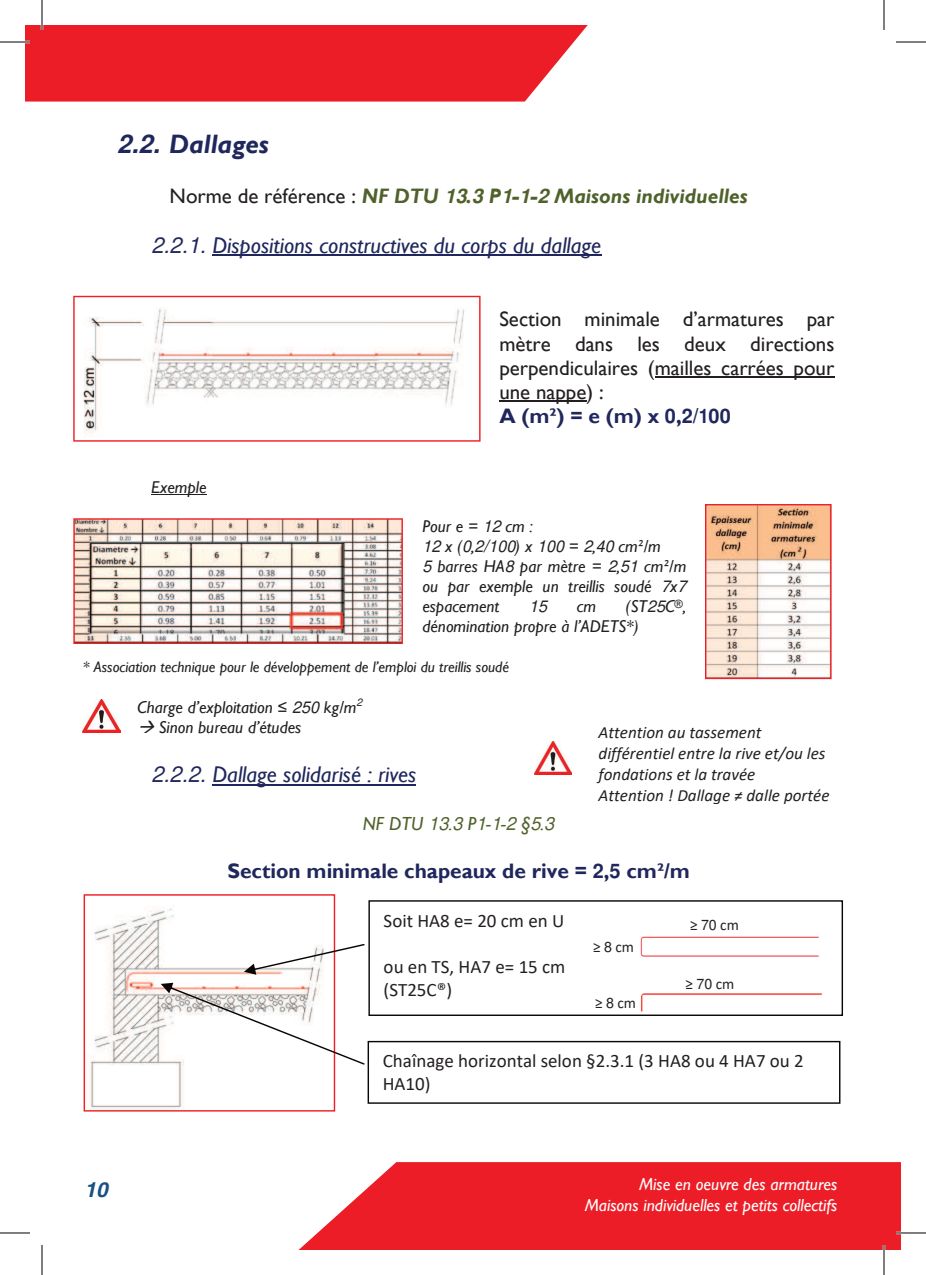
<style>
.page{position:relative;width:926px;height:1275px;background:#fff}
.page>*{position:absolute;margin:0;border:0;box-sizing:border-box;transform-origin:0 0}
.t1{font:italic 700 26.6px "Gill Sans";color:#1f275c}
.t2{font:italic 22.8px "Gill Sans";color:#1f275c}
.t3{font:21px/24.2px "Gill Sans";color:#231f20}
.t4{font:italic 700 21px "Gill Sans";color:#50622b}
.t5{font:700 21px "Gill Sans";color:#1f275c}
.t6{font:italic 700 21px "Helvetica";color:#1a5082}
.t7{font:19px/23.2px "Calibri";color:#231f20}
.t8{font:italic 19px "Gill Sans";color:#50622b}
.t9{font:italic 17.4px/20.8px "Gill Sans";color:#fff;text-align:right}
.t10{font:italic 17.2px/19.8px "Gill Sans";color:#231f20;text-align:justify}
.t11{font:italic 17.2px/20.8px "Calibri";color:#231f20}
.t12{font:italic 16.2px "Helvetica";color:#231f20}
.t13{font:italic 15.2px "Gill Sans";color:#231f20}
.t14{font:15.2px "Calibri";color:#231f20}
.s1{font-family:"Helvetica";font-size:25.6px}
.s2{font-weight:400;font-style:normal;color:#231f20}
.s3{font-family:"Helvetica";font-size:20px}
.s4{font-family:"Helvetica";font-size:21.8px}
.s5{font-weight:700;color:#1f275c}
.s6{font-family:"Helvetica";font-weight:700;font-size:20px;color:#1f275c}
.s7{font-family:"Helvetica";font-weight:700;color:#1f275c}
.s8{font-family:"Helvetica";font-size:16.2px}
.s9{font-family:"Gill Sans";font-size:17.2px}
.s10{font-size:17.2px}
.s11{font-family:"Helvetica";font-size:18px}
.s12{font-family:"Helvetica";font-size:14.2px}
</style>
<div class="page">
<svg style="left:299px;top:1162px;width:602px;height:88px;background:#ed2f37"></svg>
<svg style="left:25px;top:25px;width:563px;height:77px;background:#ed2a33"></svg>
<hr style="left:212px;top:255px;width:389px;height:1px;background:#1f275c">
<hr style="left:655px;top:376px;width:179px;height:1px;background:#231f20">
<hr style="left:499px;top:400px;width:87px;height:1px;background:#231f20">
<hr style="left:151px;top:494px;width:56px;height:1px;background:#231f20">
<hr style="left:212px;top:784px;width:204px;height:1px;background:#1f275c">
<svg style="left:84px;top:894px;width:251px;height:217px"></svg>
<img style="left:83px;top:699px;width:37px;height:33px">
<img style="left:640px;top:993px;width:182px;height:19px">
<img style="left:640px;top:936px;width:179px;height:21px">
<img style="left:534px;top:741px;width:38px;height:33px">
<svg style="left:73px;top:296px;width:408px;height:145px"></svg>
<svg style="left:244px;top:944px;width:121px;height:30px"></svg>
<div style="left:368px;top:1041px;width:472px;height:62px;border:1px solid #080705"></div>
<svg style="left:161px;top:982px;width:204px;height:82px"></svg>
<div style="left:368px;top:900px;width:475px;height:116px;border:1px solid #080705"></div>
<svg style="left:705px;top:504px;width:127px;height:175px"></svg>
<img style="left:73px;top:518px;width:330px;height:126px">
<hr style="left:0;top:41px;width:30px;height:2px;background:#fff">
<hr style="left:896px;top:1231px;width:30px;height:3px;background:#fff">
<hr style="left:41px;top:0;width:2px;height:30px;background:#fff">
<hr style="left:883px;top:1245px;width:2px;height:30px;background:#fff">
<hr style="left:0;top:42px;width:30px;height:1px;background:#000">
<hr style="left:896px;top:42px;width:30px;height:1px;background:#000">
<hr style="left:0;top:1232px;width:30px;height:1px;background:#000">
<hr style="left:896px;top:1232px;width:30px;height:1px;background:#000">
<hr style="left:42px;top:0;width:1px;height:30px;background:#000">
<hr style="left:42px;top:1245px;width:1px;height:30px;background:#000">
<hr style="left:884px;top:0;width:1px;height:30px;background:#000">
<hr style="left:884px;top:1245px;width:1px;height:30px;background:#000">
<h1 class="t1" style="left:117px;top:129px;width:153px"><span class="s1">2.2.</span> Dallages</h1>
<p class="t4" style="left:170px;top:184px;width:579px"><span class="s2">Norme de référence :</span> NF DTU <span class="s3">13</span>.<span class="s3">3</span> P<span class="s3">1</span>-<span class="s3">1</span>-<span class="s3">2</span> Maisons individuelles</p>
<h2 class="t2" style="left:151px;top:232px;width:451px"><span class="s4">2.2.1.</span> Dispositions constructives du corps du dallage</h2>
<p class="t10" style="left:151px;top:477px;width:57px">Exemple</p>
<p class="t3" style="left:499px;top:307px;width:337px">Section minimale d’armatures par mètre dans les deux directions perpendiculaires (mailles carrées pour une nappe) :<br><span class="s5">A (m²) = e (m) x</span> <span class="s6">0</span><span class="s5">,</span><span class="s6">2</span><span class="s7">/</span><span class="s6">100</span></p>
<p class="t10" style="left:422px;top:517px;width:112px">Pour e = <span class="s8">12</span> cm :</p>
<p class="t12" style="left:422px;top:537px;width:240px">12 <span class="s9">x (</span>0<span class="s9">,</span>2<span class="s10">/</span>100<span class="s9">) x</span> 100 <span class="s9">=</span> 2<span class="s9">,</span>40 <span class="s9">cm²/m</span></p>
<p class="t10" style="left:422px;top:556px;width:265px"><span class="s8">5</span> barres HA<span class="s8">8</span> par mètre = <span class="s8">2</span>,<span class="s8">51</span> cm²/m ou par exemple un treillis soudé <span class="s8">7</span>x<span class="s8">7 </span>espacement</p>
<p class="t10" style="left:422px;top:596px;width:265px;text-indent:203px">(ST<span class="s8">25</span>C<sup>®</sup>, dénomination propre à l’ADETS*)</p>
<p class="t13" style="left:83px;top:657px;width:428px">* Association technique pour le développement de l’emploi du treillis soudé</p>
<p class="t10" style="left:137px;top:698px;width:227px">Charge d’exploitation ≤ <span class="s8">250</span> kg/m<sup>2</sup></p>
<p class="t10" style="left:137px;top:717px;width:165px">→ Sinon bureau d’études</p>
<h2 class="t2" style="left:151px;top:761px;width:266px"><span class="s4">2.2.2.</span> Dallage solidarisé : rives</h2>
<p class="t8" style="left:363px;top:812px;width:193px">NF DTU <span class="s11">13</span>.<span class="s11">3</span> P<span class="s11">1</span>-<span class="s11">1</span>-<span class="s11">2</span> §<span class="s11">5</span>.<span class="s11">3</span></p>
<p class="t5" style="left:227px;top:858px;width:464px">Section minimale chapeaux de rive = <span class="s3">2</span>,<span class="s3">5</span> cm²/m</p>
<p class="t12" style="left:529px;top:597px;width:19px">15</p>
<p class="t10" style="left:577px;top:596px;width:21px">cm</p>
<p class="t11" style="left:598px;top:721px;width:232px">Attention au tassement différentiel entre la rive et/ou les fondations et la travée<br>Attention ! Dallage ≠ dalle portée</p>
<p class="t7" style="left:384px;top:908px;width:182px">Soit HA8 e= 20 cm en U</p>
<p class="t7" style="left:384px;top:954px;width:183px">ou en TS, HA7 e= 15 cm (ST25C®)</p>
<p class="t14" style="left:593px;top:936px;width:42px">≥<span class="s12">8</span>cm</p>
<p class="t14" style="left:595px;top:992px;width:42px">≥ <span class="s12">8</span> cm</p>
<p class="t14" style="left:690px;top:914px;width:50px">≥ <span class="s12">70</span> cm</p>
<p class="t14" style="left:685px;top:973px;width:50px">≥ <span class="s12">70</span> cm</p>
<p class="t6" style="left:85px;top:1176px;width:25px">10</p>
<p class="t7" style="left:383px;top:1049px;width:423px">Chaînage horizontal selon §2.3.1 (3 HA8 ou 4 HA7 ou 2<br>HA10)</p>
<p class="t9" style="left:585px;top:1173px;width:254px">Mise en oeuvre des armatures<br>Maisons individuelles et petits collectifs</p>
</div>
